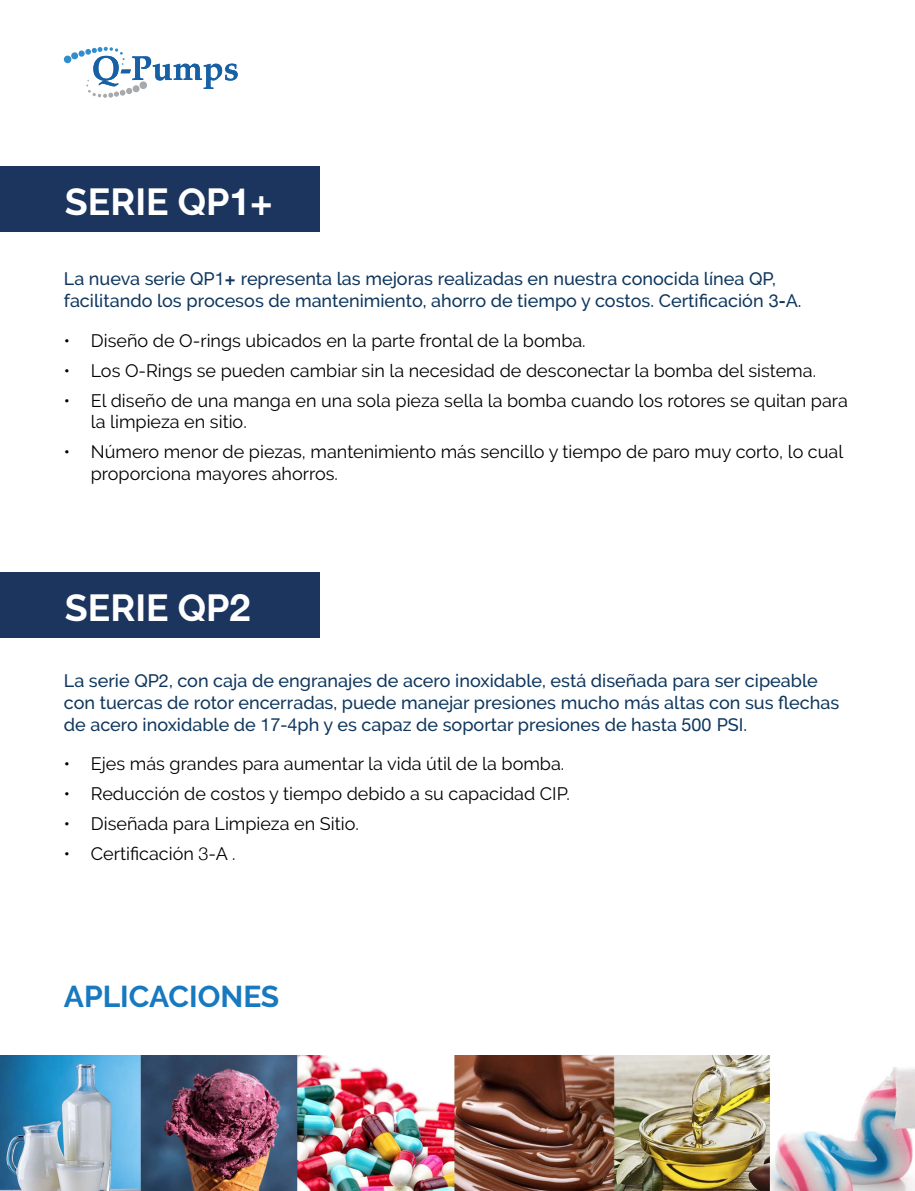
<style>
.page{position:relative;width:915px;height:1191px;background:#fff}
.page>*{position:absolute;margin:0;border:0;box-sizing:border-box;transform-origin:0 0}
.t1{font:700 37.5px "Raleway";color:#fff}
.t2{font:700 30px "Raleway";color:#1779bf}
.t3{font:18px/21.6px "Raleway";color:#000}
.t4{font:500 18px/21.6px "Raleway";color:#0f375e}
.s1{font-family:"Helvetica Neue"}
.s2{font-family:"Helvetica Neue";font-weight:400}
.s3{font-family:"Helvetica Neue";font-weight:300}
</style>
<div class="page">
<div style="left:64px;top:56px;width:7px;height:7px;background:#308ecd;border-radius:50%"></div>
<div style="left:71px;top:52px;width:7px;height:7px;background:#308ecd;border-radius:50%"></div>
<svg style="left:78px;top:50px;width:7px;height:7px"></svg>
<svg style="left:85px;top:47px;width:152px;height:51px"></svg>
<div style="left:0;top:166px;width:319px;height:65px;background:#1c355e"></div>
<div style="left:0;top:572px;width:319px;height:65px;background:#1c355e"></div>
<img style="left:0;top:1056px;width:914px;height:135px">
<p class="t1" style="left:65px;top:181px;width:209px">SERIE QP<span class="s1">1+</span></p>
<p class="t4" style="left:64px;top:268px;width:739px">La nueva serie QP<span class="s2">1</span><span class="s1">+</span> representa las mejoras realizadas en nuestra conocida línea QP, facilitando los procesos de mantenimiento, ahorro de tiempo y costos. Certificación <span class="s2">3</span><span class="s1">-</span>A.</p>
<p class="t3" style="left:64px;top:329px;width:523px">• Diseño de O-rings ubicados en la parte frontal de la bomba.</p>
<p class="t3" style="left:64px;top:359px;width:753px">• Los O-Rings se pueden cambiar sin la necesidad de desconectar la bomba del sistema.</p>
<p class="t3" style="left:91px;top:389px;width:758px;text-indent:-27px">• El diseño de una manga en una sola pieza sella la bomba cuando los rotores se quitan para la limpieza en sitio.</p>
<p class="t3" style="left:91px;top:441px;width:753px;text-indent:-27px">• Número menor de piezas, mantenimiento más sencillo y tiempo de paro muy corto, lo cual proporciona mayores ahorros.</p>
<p class="t1" style="left:65px;top:587px;width:187px">SERIE QP<span class="s1">2</span></p>
<p class="t4" style="left:64px;top:670px;width:776px">La serie QP<span class="s2">2</span>, con caja de engranajes de acero inoxidable, está diseñada para ser cipeable con tuercas de rotor encerradas, puede manejar presiones mucho más altas con sus flechas de acero inoxidable de <span class="s2">17-4</span>ph y es capaz de soportar presiones de hasta <span class="s2">500</span> PSI.</p>
<p class="t3" style="left:64px;top:753px;width:502px">• Ejes más grandes para aumentar la vida útil de la bomba.</p>
<p class="t3" style="left:64px;top:783px;width:507px">• Reducción de costos y tiempo debido a su capacidad CIP.</p>
<p class="t3" style="left:64px;top:813px;width:296px">• Diseñada para Limpieza en Sitio.</p>
<p class="t3" style="left:64px;top:843px;width:173px">• Certificación <span class="s3">3</span>-A .</p>
<p class="t2" style="left:64px;top:979px;width:217px">APLICACIONES</p>
</div>
